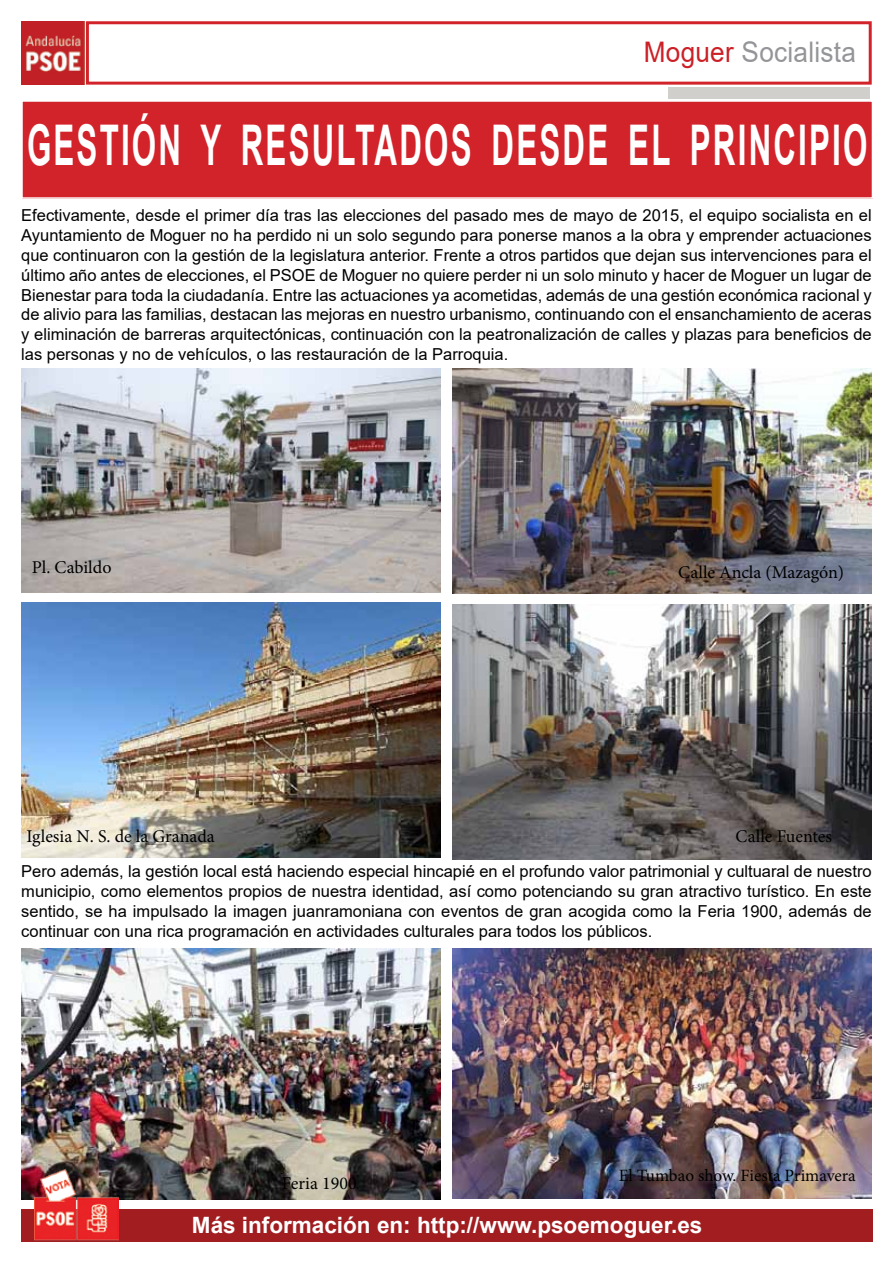
<style>
.page{position:relative;width:893px;height:1263px;background:#fff}
.page>*{position:absolute;margin:0;border:0;box-sizing:border-box;transform-origin:0 0}
.t1{font:700 56.1px "Arial";letter-spacing:.07em;color:#fff;scale:.56 1}
.t2{font:28.35px "Arial";letter-spacing:.01em;color:#939598;scale:.92 1}
.t3{font:700 22.5px "Arial";color:#fff}
.t4{font:18px "Minion Pro";color:#000}
.t5{font:17.25px "Minion Pro";color:#000}
.t6{font:16.5px/19.8px "Arial";color:#000;text-align:justify}
.s1{color:#cc2027}
</style>
<div class="page">
<div style="left:86px;top:21px;width:786px;height:64px;border:3px solid #d2232a"></div>
<img style="left:21px;top:21px;width:63px;height:64px">
<img style="left:21px;top:369px;width:419px;height:223px">
<img style="left:453px;top:948px;width:419px;height:250px">
<img style="left:21px;top:948px;width:419px;height:251px">
<img style="left:453px;top:605px;width:419px;height:254px">
<img style="left:453px;top:369px;width:419px;height:224px">
<div style="left:21px;top:1209px;width:852px;height:33px;background:#a11d20"></div>
<div style="left:669px;top:88px;width:201px;height:11px;background:#d0cfcb"></div>
<div style="left:22px;top:101px;width:850px;height:97px;background:#d2232a"></div>
<div style="left:21px;top:100px;width:852px;height:99px;border:2px solid #fff"></div>
<img style="left:21px;top:603px;width:419px;height:255px">
<img style="left:34px;top:1167px;width:85px;height:74px">
<h2 class="t2" style="left:644px;top:32px;width:232px"><span class="s1">Moguer</span> Socialista</h2>
<h1 class="t1" style="left:27px;top:106px;width:1502px">GESTIÓN Y RESULTADOS DESDE EL PRINCIPIO</h1>
<p class="t6" style="left:21px;top:206px;width:852px">Efectivamente, desde el primer día tras las elecciones del pasado mes de mayo de 2015, el equipo socialista en el Ayuntamiento de Moguer no ha perdido ni un solo segundo para ponerse manos a la obra y emprender actuaciones que continuaron con la gestión de la legislatura anterior. Frente a otros partidos que dejan sus intervenciones para el último año antes de elecciones, el PSOE de Moguer no quiere perder ni un solo minuto y hacer de Moguer un lugar de Bienestar para toda la ciudadanía. Entre las actuaciones ya acometidas, además de una gestión económica racional y de alivio para las familias, destacan las mejoras en nuestro urbanismo, continuando con el ensanchamiento de aceras y eliminación de barreras arquitectónicas, continuación con la peatronalización de calles y plazas para beneficios de las personas y no de vehículos, o las restauración de la Parroquia.</p>
<p class="t4" style="left:32px;top:555px;width:81px">Pl. Cabildo</p>
<p class="t4" style="left:27px;top:824px;width:190px">Iglesia N. S. de la Granada</p>
<p class="t4" style="left:678px;top:560px;width:167px">Calle Ancla (Mazagón)</p>
<p class="t4" style="left:736px;top:824px;width:98px">Calle Fuentes</p>
<p class="t6" style="left:21px;top:861px;width:852px">Pero además, la gestión local está haciendo especial hincapié en el profundo valor patrimonial y cultuaral de nuestro municipio, como elementos propios de nuestra identidad, así como potenciando su gran atractivo turístico. En este sentido, se ha impulsado la imagen juanramoniana con eventos de gran acogida como la Feria 1900, además de continuar con una rica programación en actividades culturales para todos los públicos.</p>
<p class="t4" style="left:282px;top:1171px;width:77px">Feria 1900</p>
<p class="t5" style="left:619px;top:1164px;width:239px">El Tumbao show. Fiesta Primavera</p>
<h3 class="t3" style="left:192px;top:1210px;width:512px">Más información en: http://www.psoemoguer.es</h3>
</div>
